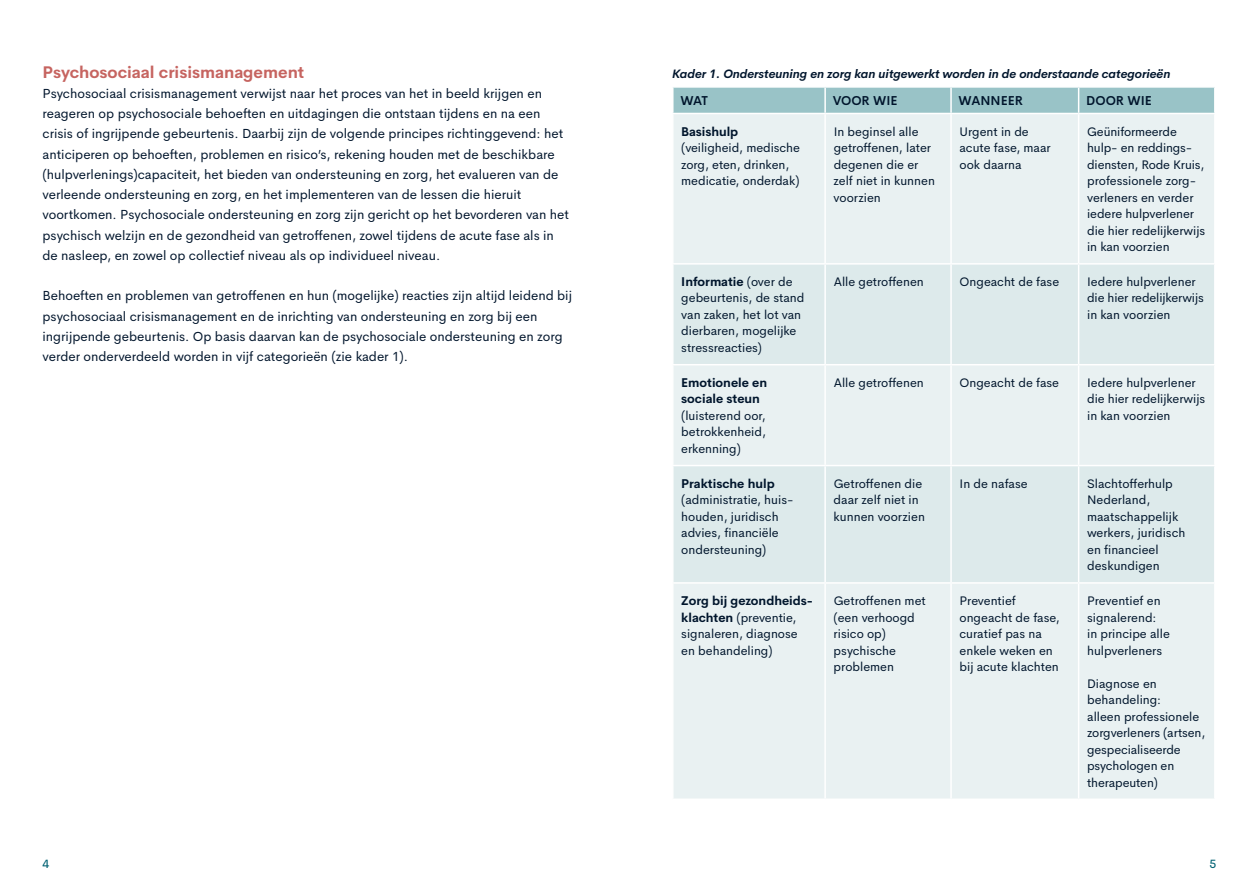
<style>
.page{position:relative;width:1259px;height:893px;background:#fff}
.page>*{position:absolute;margin:0;border:0;box-sizing:border-box;transform-origin:0 0}
.t1{font:700 16.5px "Cerebri Sans";color:#c66460}
.t2{font:13.2px/20.2px "Cerebri Sans";color:#00152c}
.t3{font:600 12.75px "Cerebri Sans";color:#00152c}
.t4{font:12.45px/16.5px "Cerebri Sans";color:#00152c}
.t5{font:700 12.45px/16.5px "Cerebri Sans";color:#00152c}
.t6{font:italic 700 12px "Cerebri Sans";color:#00152c}
.t7{font:12px "Cerebri Sans";color:#006273}
.s1{font-weight:700}
</style>
<div class="page">
<div style="left:673px;top:114px;width:541px;height:149px;background:#e9f1f2"></div>
<svg style="left:673px;top:265px;width:541px;height:317px;background:#e1eced"></svg>
<div style="left:673px;top:584px;width:541px;height:214px;background:#e9f1f2"></div>
<hr style="left:824px;top:114px;width:2px;height:149px;background:#fff">
<hr style="left:950px;top:114px;width:1px;height:149px;background:#fff">
<hr style="left:1078px;top:114px;width:1px;height:149px;background:#fff">
<hr style="left:824px;top:265px;width:2px;height:99px;background:#fff">
<hr style="left:950px;top:265px;width:1px;height:99px;background:#fff">
<hr style="left:1078px;top:265px;width:1px;height:99px;background:#fff">
<hr style="left:824px;top:365px;width:2px;height:100px;background:#fff">
<hr style="left:950px;top:365px;width:1px;height:100px;background:#fff">
<hr style="left:1078px;top:365px;width:1px;height:100px;background:#fff">
<hr style="left:824px;top:466px;width:2px;height:116px;background:#fff">
<hr style="left:950px;top:466px;width:1px;height:116px;background:#fff">
<hr style="left:1078px;top:466px;width:1px;height:116px;background:#fff">
<hr style="left:824px;top:584px;width:2px;height:214px;background:#fff">
<hr style="left:950px;top:584px;width:1px;height:214px;background:#fff">
<hr style="left:1078px;top:584px;width:1px;height:214px;background:#fff">
<svg style="left:673px;top:87px;width:542px;height:26px;background:#9dc5c9"></svg>
<hr style="left:672px;top:465px;width:153px;height:1px;background:#fff">
<hr style="left:825px;top:465px;width:126px;height:1px;background:#fff">
<hr style="left:951px;top:465px;width:127px;height:1px;background:#fff">
<hr style="left:1078px;top:465px;width:137px;height:1px;background:#fff">
<hr style="left:672px;top:364px;width:153px;height:1px;background:#fff">
<hr style="left:825px;top:364px;width:126px;height:1px;background:#fff">
<hr style="left:951px;top:364px;width:127px;height:1px;background:#fff">
<hr style="left:1078px;top:364px;width:137px;height:1px;background:#fff">
<h1 class="t1" style="left:43px;top:59px;width:263px">Psychosociaal crisismanagement</h1>
<p class="t2" style="left:43px;top:82px;width:528px">Psychosociaal crisismanagement verwijst naar het proces van het in beeld krijgen en reageren op psychosociale behoeften en uitdagingen die ontstaan tijdens en na een crisis of ingrijpende gebeurtenis. Daarbij zijn de volgende principes richtinggevend: het anticiperen op behoeften, problemen en risico’s, rekening houden met de beschikbare (hulpverlenings)capaciteit, het bieden van ondersteuning en zorg, het evalueren van de verleende ondersteuning en zorg, en het implementeren van de lessen die hieruit voortkomen. Psychosociale ondersteuning en zorg zijn gericht op het bevorderen van het psychisch welzijn en de gezondheid van getroffenen, zowel tijdens de acute fase als in de nasleep, en zowel op collectief niveau als op individueel niveau.</p>
<p class="t2" style="left:43px;top:285px;width:531px">Behoeften en problemen van getroffenen en hun (mogelijke) reacties zijn altijd leidend bij psychosociaal crisismanagement en de inrichting van ondersteuning en zorg bij een ingrijpende gebeurtenis. Op basis daarvan kan de psychosociale ondersteuning en zorg verder onderverdeeld worden in vijf categorieën (zie kader 1).</p>
<p class="t6" style="left:672px;top:64px;width:500px">Kader 1. Ondersteuning en zorg kan uitgewerkt worden in de onderstaande categorieën</p>
<p class="t3" style="left:680px;top:90px;width:29px">WAT</p>
<p class="t3" style="left:832px;top:90px;width:66px">VOOR WIE</p>
<p class="t3" style="left:958px;top:90px;width:66px">WANNEER</p>
<p class="t3" style="left:1086px;top:90px;width:67px">DOOR WIE</p>
<p class="t5" style="left:681px;top:122px;width:58px">Basishulp</p>
<p class="t4" style="left:681px;top:138px;width:120px">(veiligheid, medische zorg, eten, drinken, medicatie, onderdak)</p>
<p class="t4" style="left:833px;top:122px;width:103px">In beginsel alle getroffenen, later degenen die er zelf niet in kunnen voorzien</p>
<p class="t4" style="left:959px;top:122px;width:93px">Urgent in de acute fase, maar ook daarna</p>
<p class="t4" style="left:1087px;top:122px;width:120px">Geüniformeerde hulp- en reddings&shy;diensten, Rode Kruis, professionele zorg&shy;verleners en verder iedere hulpverlener die hier redelijkerwijs in kan voorzien</p>
<p class="t4" style="left:681px;top:272px;width:125px"><span class="s1">Informatie</span> (over de gebeurtenis, de stand van zaken, het lot van dierbaren, mogelijke stressreacties)</p>
<p class="t4" style="left:833px;top:272px;width:92px">Alle getroffenen</p>
<p class="t4" style="left:959px;top:272px;width:101px">Ongeacht de fase</p>
<p class="t4" style="left:1087px;top:272px;width:118px">Iedere hulpverlener die hier redelijkerwijs in kan voorzien</p>
<p class="t5" style="left:681px;top:373px;width:87px">Emotionele en sociale steun</p>
<p class="t4" style="left:681px;top:406px;width:86px;text-align:justify">(luisterend oor, betrokkenheid, erkenning)</p>
<p class="t4" style="left:833px;top:373px;width:92px">Alle getroffenen</p>
<p class="t4" style="left:959px;top:373px;width:101px">Ongeacht de fase</p>
<p class="t4" style="left:1087px;top:373px;width:120px">Iedere hulpverlener die hier redelijkerwijs in kan voorzien</p>
<p class="t5" style="left:681px;top:474px;width:95px">Praktische hulp</p>
<p class="t4" style="left:681px;top:490px;width:114px">(administratie, huis&shy;houden, juridisch advies, financiële ondersteuning)</p>
<p class="t4" style="left:833px;top:474px;width:93px">Getroffenen die daar zelf niet in kunnen voorzien</p>
<p class="t4" style="left:959px;top:474px;width:70px">In de nafase</p>
<p class="t4" style="left:1087px;top:474px;width:100px">Slachtofferhulp<br>Nederland, maatschappelijk werkers, juridisch en financieel deskundigen</p>
<p class="t4" style="left:681px;top:591px;width:133px"><span class="s1">Zorg bij gezondheids&shy;klachten</span> (preventie, signaleren, diagnose en behandeling)</p>
<p class="t4" style="left:833px;top:591px;width:94px">Getroffenen met (een verhoogd risico op) psychische problemen</p>
<p class="t4" style="left:959px;top:591px;width:102px">Preventief ongeacht de fase, curatief pas na enkele weken en bij acute klachten</p>
<p class="t4" style="left:1087px;top:591px;width:84px">Preventief en signalerend:<br>in principe alle hulpverleners</p>
<p class="t4" style="left:1087px;top:674px;width:120px">Diagnose en behandeling:<br>alleen professionele zorgverleners (artsen, gespecialiseerde psychologen en therapeuten)</p>
<p class="t7" style="left:43px;top:854px;width:8px">4</p>
<p class="t7" style="left:1209px;top:854px;width:8px">5</p>
</div>
